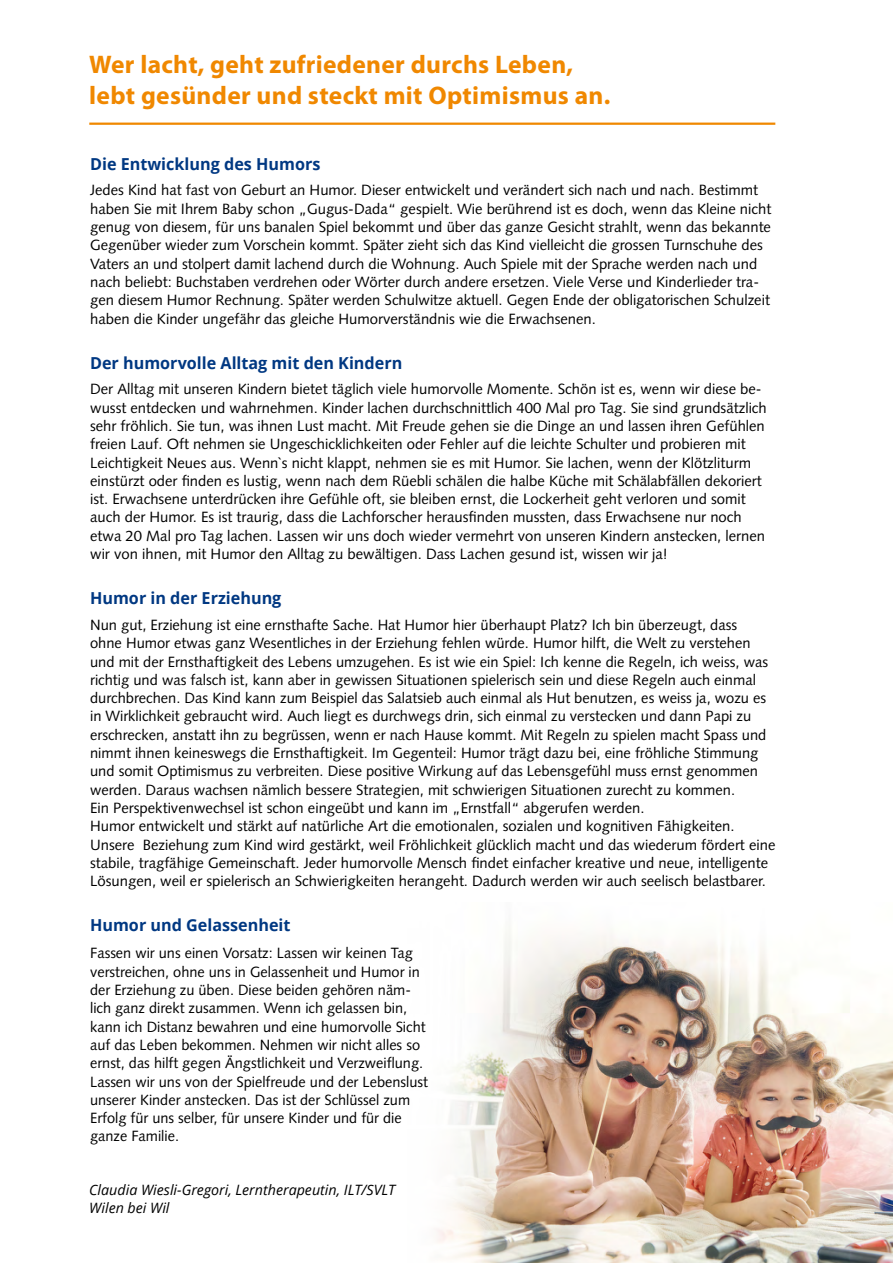
<style>
.page{position:relative;width:893px;height:1263px;background:#fff}
.page>*{position:absolute;margin:0;border:0;box-sizing:border-box;transform-origin:0 0}
.t1{font:700 25.5px/30.6px "Myriad Pro";letter-spacing:.01em;color:#f08800}
.t2{font:700 16.5px "Open Sans";color:#003882}
.t3{font:14.85px/18.3px "Syntax";color:#000}
.t4{font:italic 14.25px/18.3px "Open Sans";color:#000}
</style>
<div class="page">
<img style="left:436px;top:926px;width:457px;height:337px">
<hr style="left:89px;top:123px;width:686px;height:2px;background:#f08800">
<h1 class="t1" style="left:89px;top:49px;width:523px">Wer lacht, geht zufriedener durchs Leben, lebt gesünder und steckt mit Optimismus an.</h1>
<p class="t2" style="left:90px;top:152px;width:232px">Die Entwicklung des Humors</p>
<p class="t3" style="left:90px;top:181px;width:683px">Jedes Kind hat fast von Geburt an Humor. Dieser entwickelt und verändert sich nach und nach. Bestimmt haben Sie mit Ihrem Baby schon „Gugus-Dada“ gespielt. Wie berührend ist es doch, wenn das Kleine nicht genug von diesem, für uns banalen Spiel bekommt und über das ganze Gesicht strahlt, wenn das bekannte Gegenüber wieder zum Vorschein kommt. Später zieht sich das Kind vielleicht die grossen Turnschuhe des Vaters an und stolpert damit lachend durch die Wohnung. Auch Spiele mit der Sprache werden nach und nach beliebt: Buchstaben verdrehen oder Wörter durch andere ersetzen. Viele Verse und Kinderlieder tra&shy;gen diesem Humor Rechnung. Später werden Schulwitze aktuell. Gegen Ende der obligatorischen Schulzeit haben die Kinder ungefähr das gleiche Humorverständnis wie die Erwachsenen.</p>
<p class="t2" style="left:90px;top:351px;width:314px">Der humorvolle Alltag mit den Kindern</p>
<p class="t3" style="left:90px;top:380px;width:678px">Der Alltag mit unseren Kindern bietet täglich viele humorvolle Momente. Schön ist es, wenn wir diese be&shy;wusst entdecken und wahrnehmen. Kinder lachen durchschnittlich 400 Mal pro Tag. Sie sind grundsätzlich sehr fröhlich. Sie tun, was ihnen Lust macht. Mit Freude gehen sie die Dinge an und lassen ihren Gefühlen freien Lauf. Oft nehmen sie U ngeschicklichkeiten oder Fehler auf die leichte Schulter und probieren mit Leichtigkeit Neues aus. Wenn`s nicht klappt, nehmen sie es mit Humor. Sie lachen, wenn der Klötzliturm einstürzt oder finden es lustig, wenn nach dem Rüebli schälen die halbe Küche mit Schälabfällen dekoriert ist. Erwachsene unterdrücken ihre Gefühle oft, sie bleiben ernst, die Lockerheit geht verloren und somit auch der Humor. Es ist traurig, dass die Lachforscher herausfinden mussten, dass Erwachsene nur noch etwa 20 Mal pro Tag lachen. Lassen wir uns doch wieder vermehrt von unseren Kindern anstecken, lernen wir von ihnen, mit Humor den Alltag zu bewältigen. Dass Lachen gesund ist, wissen wir ja!</p>
<p class="t2" style="left:90px;top:587px;width:193px">Humor in der Erziehung</p>
<p class="t3" style="left:90px;top:616px;width:687px">Nun gut, Erziehung ist eine ernsthafte Sache. Hat Humor hier überhaupt Platz? Ich bin überzeugt, dass<br>ohne Humor etwas ganz Wesentliches in der Erziehung fehlen würde. Humor hilft, die Welt zu verstehen und mit der Ernsthaftigkeit des Lebens umzugehen. Es ist wie ein Spiel: Ich kenne die Regeln, ich weiss, was richtig und was falsch ist, kann aber in gewissen Situationen spielerisch sein und diese Regeln auch einmal durchbrechen. Das Kind kann zum Beispiel das Salatsieb auch einmal als Hut benutzen, es weiss ja, wozu es in Wirklichkeit gebraucht wird. Auch liegt es durchwegs drin, sich einmal zu verstecken und dann Papi zu erschrecken, anstatt ihn zu begrüssen, wenn er nach Hause kommt. Mit Regeln zu spielen macht Spass und nimmt ihnen keineswegs die Ernsthaftigkeit. Im Gegenteil: Humor trägt dazu bei, eine fröhliche Stimmung und somit Optimismus zu verbreiten. Diese positive Wirkung auf das Lebensgefühl muss ernst genommen werden. Daraus wachsen nämlich bessere Strategien, mit schwierigen Situationen zurecht zu kommen.<br>Ein Perspektivenwechsel ist schon eingeübt und kann im „Ernstfall“ abgerufen werden.<br>Humor entwickelt und stärkt auf natürliche Art die emotionalen, sozialen und kognitiven Fähigkeiten.<br>U nsere Beziehung zum Kind wird gestärkt, weil Fröhlichkeit glücklich macht und das wiederum fördert eine stabile, tragfähige Gemeinschaft. Jeder humorvolle Mensch findet einfacher kreative und neue, intelligente Lösungen, weil er spielerisch an Schwierigkeiten herangeht. Dadurch werden wir auch seelisch belastbarer.</p>
<p class="t2" style="left:90px;top:914px;width:202px">Humor und Gelassenheit</p>
<p class="t3" style="left:90px;top:944px;width:339px">Fassen wir uns einen Vorsatz: Lassen wir keinen Tag verstreichen, ohne uns in Gelassenheit und Humor in der Erziehung zu üben. Diese beiden gehören näm&shy;lich ganz direkt zusammen. Wenn ich gelassen bin, kann ich Distanz bewahren und eine humorvolle Sicht auf das Leben bekommen. Nehmen wir nicht alles so ernst, das hilft gegen Ängstlichkeit und Verzweiflung.<br>Lassen wir uns von der Spielfreude und der Lebenslust unserer Kinder anstecken. Das ist der Schlüssel zum Erfolg für uns selber, für unsere Kinder und für die ganze Familie.</p>
<p class="t4" style="left:89px;top:1180px;width:308px">Claudia Wiesli-Gregori, Lerntherapeutin, ILT/SVLT<br>Wilen bei Wil</p>
</div>
